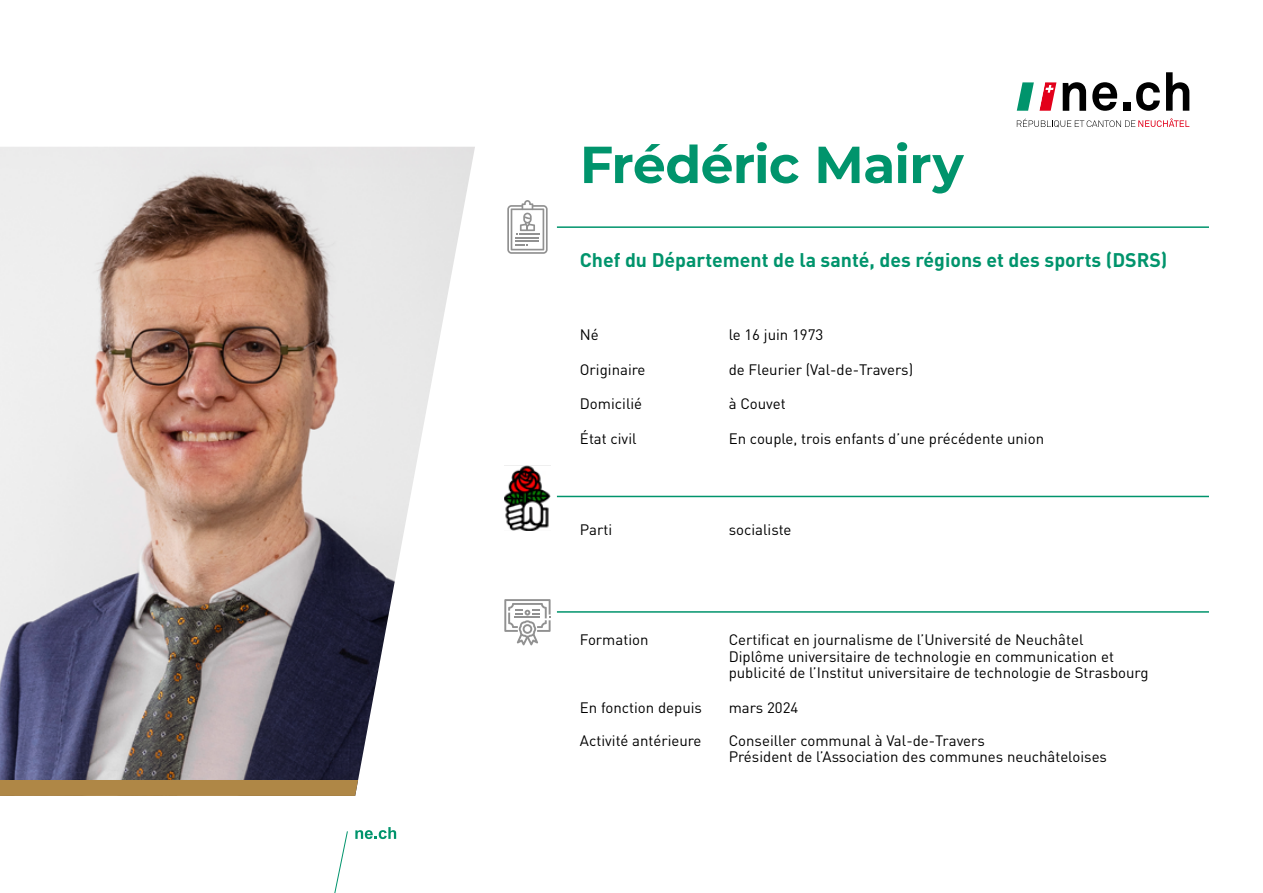
<style>
.page{position:relative;width:1263px;height:893px;background:#fff}
.page>*{position:absolute;margin:0;border:0;box-sizing:border-box;transform-origin:0 0}
.t1{font:700 51.9px "Montserrat";letter-spacing:-.015em;color:#00946c}
.t2{font:700 19.5px "DIN Pro";color:#00946c}
.t3{font:15px/16.5px "DIN Pro";color:#000}
</style>
<div class="page">
<img style="left:0;top:147px;width:475px;height:633px">
<svg style="left:507px;top:200px;width:41px;height:54px"></svg>
<svg style="left:504px;top:599px;width:47px;height:46px"></svg>
<img style="left:504px;top:466px;width:47px;height:65px">
<svg style="left:355px;top:827px;width:41px;height:12px"></svg>
<svg style="left:334px;top:831px;width:14px;height:62px"></svg>
<svg style="left:1063px;top:82px;width:23px;height:29px"></svg>
<svg style="left:1092px;top:82px;width:25px;height:29px"></svg>
<div style="left:1123px;top:103px;width:8px;height:8px;background:#000"></div>
<svg style="left:1136px;top:82px;width:24px;height:29px"></svg>
<svg style="left:1166px;top:72px;width:23px;height:39px"></svg>
<svg style="left:1017px;top:118px;width:172px;height:9px"></svg>
<svg style="left:1017px;top:82px;width:39px;height:29px"></svg>
<hr style="left:557px;top:226px;width:652px;height:2px;background:#00946c">
<hr style="left:557px;top:496px;width:652px;height:1px;background:#00946c">
<hr style="left:557px;top:611px;width:652px;height:2px;background:#00946c">
<div style="left:0;top:780px;width:358px;height:16px;background:#af8746"></div>
<h1 class="t1" style="left:580px;top:127px;width:385px">Frédéric Mairy</h1>
<h2 class="t2" style="left:580px;top:243px;width:589px">Chef du Département de la santé, des régions et des sports (DSRS)</h2>
<p class="t3" style="left:580px;top:326px;width:20px">Né</p>
<p class="t3" style="left:729px;top:326px;width:96px">le 16 juin 1973</p>
<p class="t3" style="left:580px;top:360px;width:67px">Originaire</p>
<p class="t3" style="left:729px;top:360px;width:186px">de Fleurier (Val-de-Travers)</p>
<p class="t3" style="left:580px;top:395px;width:64px">Domicilié</p>
<p class="t3" style="left:729px;top:395px;width:59px">à Couvet</p>
<p class="t3" style="left:580px;top:429px;width:58px">État civil</p>
<p class="t3" style="left:729px;top:429px;width:317px">En couple, trois enfants d’une précédente union</p>
<p class="t3" style="left:580px;top:521px;width:34px">Parti</p>
<p class="t3" style="left:729px;top:521px;width:64px">socialiste</p>
<p class="t3" style="left:580px;top:631px;width:70px">Formation</p>
<p class="t3" style="left:729px;top:631px;width:421px">Certificat en journalisme de l’Université de Neuchâtel<br>Diplôme universitaire de technologie en communication et publicité de l’Institut universitaire de technologie de Strasbourg</p>
<p class="t3" style="left:580px;top:698px;width:124px">En fonction depuis</p>
<p class="t3" style="left:729px;top:698px;width:71px">mars 2024</p>
<p class="t3" style="left:580px;top:731px;width:123px">Activité antérieure</p>
<p class="t3" style="left:729px;top:731px;width:380px">Conseiller communal à Val-de-Travers<br>Président de l’Association des communes neuchâteloises</p>
</div>
